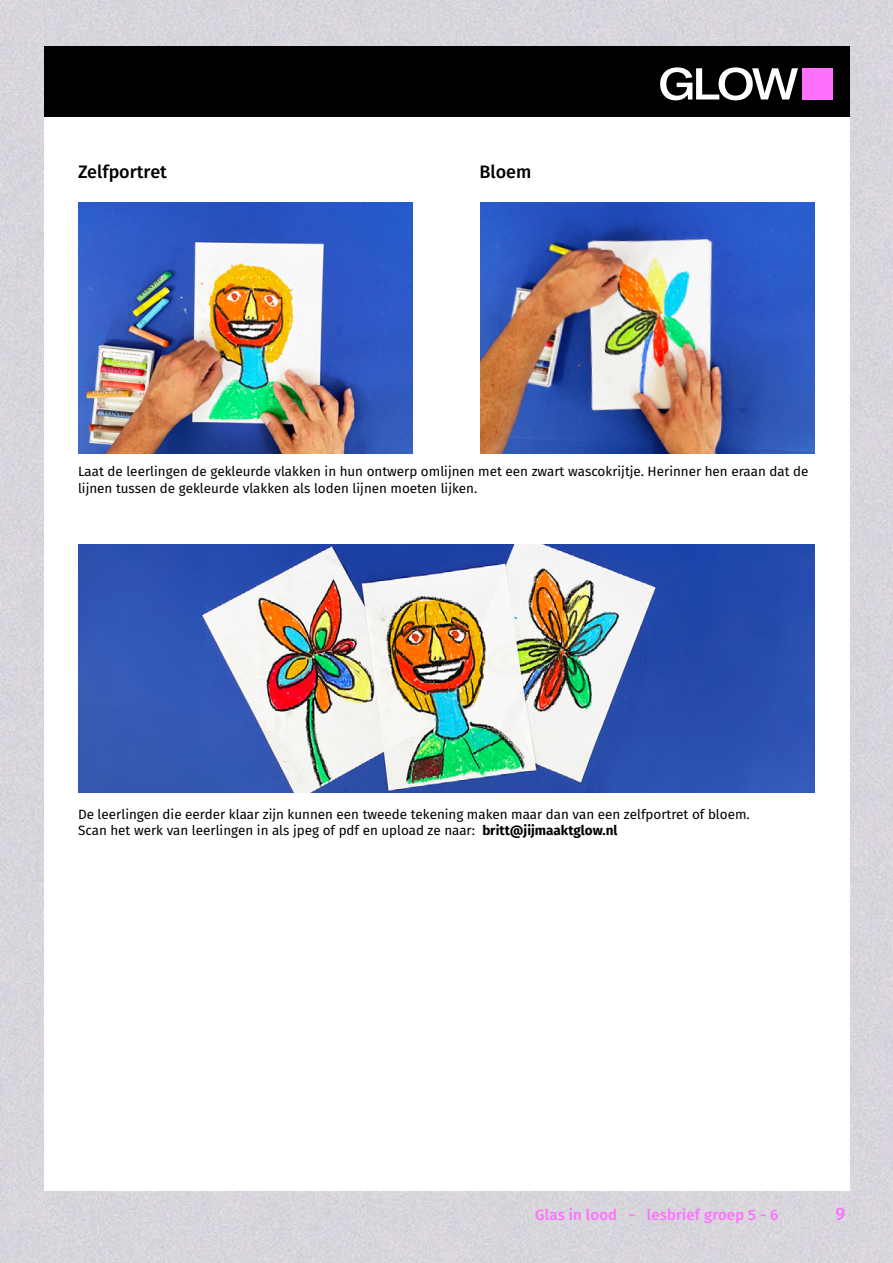
<style>
.page{position:relative;width:893px;height:1263px;background:#d8d5dc}
.page>*{position:absolute;margin:0;border:0;box-sizing:border-box;transform-origin:0 0}
.t1{font:500 18px "Fira Sans";color:#000}
.t2{font:500 18px "Fira Sans";color:#ff70ff}
.t3{font:500 15px "Fira Sans";letter-spacing:.01em;color:#ff70ff}
.t4{font:13.5px/16.2px "Fira Sans";color:#000}
.s1{font-weight:700}
</style>
<div class="page">
<div style="left:44px;top:46px;width:805px;height:1145px;background:#fff"></div>
<div style="left:44px;top:46px;width:805px;height:71px;background:#000"></div>
<svg style="left:660px;top:67px;width:138px;height:33px"></svg>
<div style="left:802px;top:68px;width:30px;height:31px;background:#ff70ff"></div>
<img style="left:78px;top:202px;width:334px;height:251px">
<img style="left:78px;top:544px;width:737px;height:249px">
<img style="left:481px;top:202px;width:334px;height:251px">
<h1 class="t1" style="left:78px;top:158px;width:90px">Zelfportret</h1>
<h1 class="t1" style="left:479px;top:158px;width:53px">Bloem</h1>
<p class="t4" style="left:78px;top:463px;width:732px">Laat de leerlingen de gekleurde vlakken in hun ontwerp omlijnen met een zwart wascokrijtje. Herinner hen eraan dat de lijnen tussen de gekleurde vlakken als loden lijnen moeten lijken.</p>
<p class="t4" style="left:78px;top:806px;width:673px">De leerlingen die eerder klaar zijn kunnen een tweede tekening maken maar dan van een zelfportret of bloem.<br>Scan het werk van leerlingen in als jpeg of pdf en upload ze naar: <span class="s1">britt@jijmaaktglow.nl</span></p>
<p class="t3" style="left:535px;top:1202px;width:245px">Glas in lood - lesbrief groep 5 - 6</p>
<h1 class="t2" style="left:835px;top:1199px;width:11px">9</h1>
</div>
